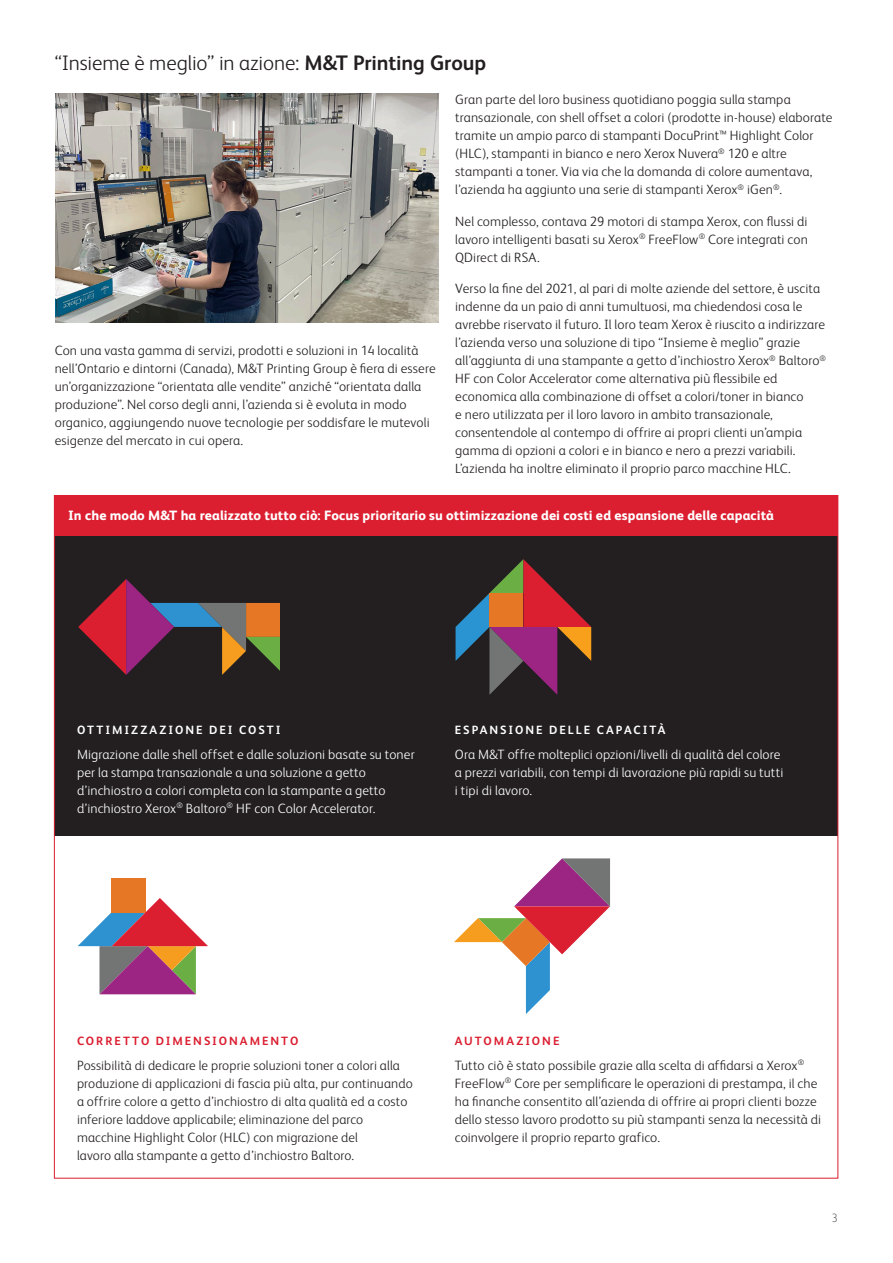
<style>
.page{position:relative;width:893px;height:1263px;background:#fff}
.page>*{position:absolute;margin:0;border:0;box-sizing:border-box;transform-origin:0 0}
.Header_Back_Page{font:300 21px "Xerox Sans";letter-spacing:-.01em;color:#231f20}
.Body_Text{font:300 13.5px/18px "Xerox Sans";letter-spacing:.01em;color:#231f20}
.Body_Text-2{font:300 13.5px/18px "Xerox Sans";letter-spacing:.01em;color:#fff}
.Body_Text-3{font:800 13.5px "Xerox Sans";letter-spacing:.005em;color:#fff}
.Body_Text-4{font:700 12px "Xerox Sans";letter-spacing:.165em;color:#fff}
.Body_Text-5{font:700 12px "Xerox Sans";letter-spacing:.165em;color:#db1e30}
.Header_Inside_Spread{font:100 12px "Xerox Sans";color:#231f20}
.s1{font-weight:700}
</style>
<div class="page">
<div style="left:54px;top:535px;width:783px;height:300px;background:#231f20"></div>
<div style="left:54px;top:495px;width:783px;height:41px;background:#db1e30"></div>
<img style="left:55px;top:94px;width:383px;height:228px">
<svg style="left:78px;top:579px;width:202px;height:96px"></svg>
<div style="left:112px;top:878px;width:34px;height:34px;background:#e67825"></div>
<svg style="left:78px;top:898px;width:130px;height:96px"></svg>
<svg style="left:456px;top:559px;width:135px;height:136px"></svg>
<svg style="left:454px;top:858px;width:156px;height:156px"></svg>
<p class="Header_Back_Page" style="left:55px;top:49px;width:433px">“Insieme è meglio” in azione: <span class="s1">M&amp;T Printing Group</span></p>
<p class="Body_Text" style="left:455px;top:90px;width:379px">Gran parte del loro business quotidiano poggia sulla stampa transazionale, con shell offset a colori (prodotte in-house) elaborate tramite un ampio parco di stampanti DocuPrint™ Highlight Color (HLC), stampanti in bianco e nero Xerox Nuvera<sup>®</sup> 120 e altre stampanti a toner. Via via che la domanda di colore aumentava, l’azienda ha aggiunto una serie di stampanti Xerox<sup>®</sup> iGen<sup>®</sup>.</p>
<p class="Body_Text" style="left:455px;top:211px;width:354px;text-align:justify">Nel complesso, contava 29 motori di stampa Xerox, con flussi di lavoro intelligenti basati su Xerox<sup>®</sup> FreeFlow<sup>®</sup> Core integrati con QDirect di RSA.</p>
<p class="Body_Text" style="left:455px;top:279px;width:372px">Verso la fine del 2021, al pari di molte aziende del settore, è uscita indenne da un paio di anni tumultuosi, ma chiedendosi cosa le avrebbe riservato il futuro. Il loro team Xerox è riuscito a indirizzare l’azienda verso una soluzione di tipo “Insieme è meglio” grazie all’aggiunta di una stampante a getto d’inchiostro Xerox<sup>®</sup> Baltoro<sup>® </sup>HF con Color Accelerator come alternativa più flessibile ed economica alla combinazione di offset a colori/toner in bianco<br>e nero utilizzata per il loro lavoro in ambito transazionale, consentendole al contempo di offrire ai propri clienti un’ampia gamma di opzioni a colori e in bianco e nero a prezzi variabili.<br>L’azienda ha inoltre eliminato il proprio parco macchine HLC.</p>
<p class="Body_Text-3" style="left:68px;top:506px;width:707px">In che modo M&amp;T ha realizzato tutto ciò: Focus prioritario su ottimizzazione dei costi ed espansione delle capacità</p>
<p class="Body_Text" style="left:55px;top:340px;width:382px">Con una vasta gamma di servizi, prodotti e soluzioni in 14 località nell’Ontario e dintorni (Canada), M&amp;T Printing Group è fiera di essere un’organizzazione “orientata alle vendite” anziché “orientata dalla produzione”. Nel corso degli anni, l’azienda si è evoluta in modo organico, aggiungendo nuove tecnologie per soddisfare le mutevoli esigenze del mercato in cui opera.</p>
<p class="Body_Text-4" style="left:77px;top:722px;width:205px">OTTIMIZZAZIONE DEI COSTI</p>
<p class="Body_Text-2" style="left:77px;top:744px;width:339px">Migrazione dalle shell offset e dalle soluzioni basate su toner per la stampa transazionale a una soluzione a getto d’inchiostro a colori completa con la stampante a getto d’inchiostro Xerox<sup>®</sup> Baltoro<sup>®</sup> HF con Color Accelerator.</p>
<p class="Body_Text-4" style="left:455px;top:722px;width:212px">ESPANSIONE DELLE CAPACITÀ</p>
<p class="Body_Text-2" style="left:455px;top:744px;width:330px">Ora M&amp;T offre molteplici opzioni/livelli di qualità del colore a prezzi variabili, con tempi di lavorazione più rapidi su tutti i tipi di lavoro.</p>
<p class="Body_Text-5" style="left:77px;top:1033px;width:223px">CORRETTO DIMENSIONAMENTO</p>
<p class="Body_Text" style="left:77px;top:1055px;width:337px">Possibilità di dedicare le proprie soluzioni toner a colori alla produzione di applicazioni di fascia più alta, pur continuando a offrire colore a getto d’inchiostro di alta qualità ed a costo inferiore laddove applicabile; eliminazione del parco macchine Highlight Color (HLC) con migrazione del<br>lavoro alla stampante a getto d’inchiostro Baltoro.</p>
<p class="Body_Text-5" style="left:455px;top:1033px;width:106px">AUTOMAZIONE</p>
<p class="Body_Text" style="left:455px;top:1055px;width:368px">Tutto ciò è stato possibile grazie alla scelta di affidarsi a Xerox<sup>® </sup>FreeFlow<sup>®</sup> Core per semplificare le operazioni di prestampa, il che ha finanche consentito all’azienda di offrire ai propri clienti bozze dello stesso lavoro prodotto su più stampanti senza la necessità di coinvolgere il proprio reparto grafico.</p>
<p class="Header_Inside_Spread" style="left:832px;top:1210px;width:8px">3</p>
</div>
